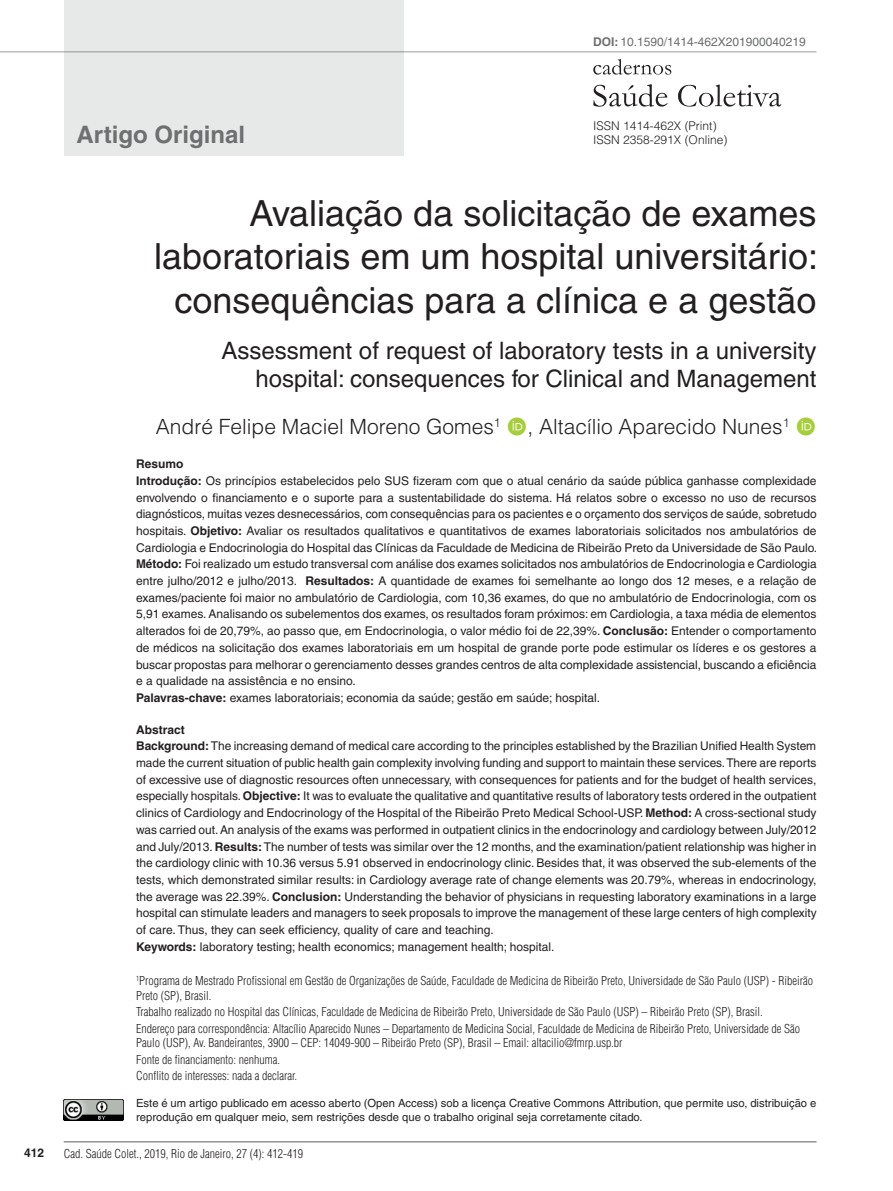
<style>
.page{position:relative;width:893px;height:1191px;background:#fff}
.page>*{position:absolute;margin:0;border:0;box-sizing:border-box;transform-origin:0 0}
.ArticleTitle{font:36px/43.2px "Helvetica";color:#231f20;text-align:right}
.ArticleTitle-Trans1{font:24px/28.8px "Helvetica";color:#231f20;text-align:right}
.t1{font:700 24px "Helvetica";color:#6d6f71}
.Authors{font:300 21px "Helvetica";color:#231f20}
.Abstract{font:12px/16.6px "Helvetica";color:#231f20;text-align:justify}
.Abstract-Trans1{font:12px/16.6px "Helvetica";color:#231f20;text-align:justify}
.Correspondence{font:300 condensed 12px/14.4px "Helvetica";color:#231f20}
.Affiliations{font:300 condensed 12px/14.4px "Helvetica";color:#231f20}
.fnArticleOther{font:300 condensed 12px "Helvetica";color:#231f20}
.Keywords{font:12px "Helvetica";color:#231f20}
.Keywords-Trans1{font:12px "Helvetica";color:#231f20}
.t2{font:300 12px/14.4px "Helvetica";color:#231f20}
.fnConflict{font:300 condensed 12px "Helvetica";color:#231f20}
.t3{font:12px "Helvetica";color:#6d6f71}
.fnSupported-by{font:300 condensed 12px "Helvetica";color:#231f20}
.AbstractTitle-Trans1{font:700 12px "Helvetica";color:#231f20}
.AbstractTitle{font:700 12px "Helvetica";color:#231f20}
.t4{font:11.25px/13.5px "Helvetica";color:#231f20}
.s1{font-weight:700}
</style>
<div class="page">
<div style="left:64px;top:0;width:339px;height:156px;background:#e7e8e8"></div>
<hr style="left:0;top:51px;width:816px;height:1px;background:#6d6f71">
<hr style="left:64px;top:1141px;width:752px;height:1px;background:#6d6f71">
<svg style="left:593px;top:59px;width:78px;height:16px"></svg>
<svg style="left:593px;top:84px;width:188px;height:23px"></svg>
<img style="left:64px;top:1099px;width:59px;height:21px">
<h2 class="t1" style="left:77px;top:120px;width:170px">Artigo Original</h2>
<p class="t3" style="left:593px;top:34px;width:214px"><span class="s1">DOI:</span> 10.1590/1414-462X201900040219</p>
<p class="t2" style="left:593px;top:118px;width:136px">ISSN 1414-462X (Print)<br>ISSN 2358-291X (Online)</p>
<p class="ArticleTitle" style="left:154px;top:192px;width:666px">Avaliação da solicitação de exames laboratoriais em um hospital universitário: consequências para a clínica e a gestão</p>
<p class="ArticleTitle-Trans1" style="left:222px;top:336px;width:596px">Assessment of request of laboratory tests in a university hospital: consequences for Clinical and Management</p>
<p class="Authors" style="left:156px;top:413px;width:346px">André Felipe Maciel Moreno Gomes<sup>1</sup></p>
<p class="Authors" style="left:528px;top:413px;width:264px">, Altacílio Aparecido Nunes<sup>1</sup></p>
<p class="AbstractTitle" style="left:136px;top:456px;width:49px">Resumo</p>
<p class="Abstract" style="left:136px;top:472px;width:683px"><span class="s1">Introdução:</span> Os princípios estabelecidos pelo SUS fizeram com que o atual cenário da saúde pública ganhasse complexidade envolvendo o financiamento e o suporte para a sustentabilidade do sistema. Há relatos sobre o excesso no uso de recursos diagnósticos, muitas vezes desnecessários, com consequências para os pacientes e o orçamento dos serviços de saúde, sobretudo hospitais. <span class="s1">Objetivo:</span> Avaliar os resultados qualitativos e quantitativos de exames laboratoriais solicitados nos ambulatórios de Cardiologia e Endocrinologia do Hospital das Clínicas da Faculdade de Medicina de Ribeirão Preto da Universidade de São Paulo.<br><span class="s1">Método:</span> Foi realizado um estudo transversal com análise dos exames solicitados nos ambulatórios de Endocrinologia e Cardiologia entre julho/2012 e julho/2013. <span class="s1">Resultados:</span> A quantidade de exames foi semelhante ao longo dos 12 meses, e a relação de exames/paciente foi maior no ambulatório de Cardiologia, com 10,36 exames, do que no ambulatório de Endocrinologia, com os 5,91 exames. Analisando os subelementos dos exames, os resultados foram próximos: em Cardiologia, a taxa média de elementos alterados foi de 20,79%, ao passo que, em Endocrinologia, o valor médio foi de 22,39%. <span class="s1">Conclusão:</span> Entender o comportamento de médicos na solicitação dos exames laboratoriais em um hospital de grande porte pode estimular os líderes e os gestores a buscar propostas para melhorar o gerenciamento desses grandes centros de alta complexidade assistencial, buscando a eficiência e a qualidade na assistência e no ensino.</p>
<p class="Keywords" style="left:136px;top:691px;width:465px"><span class="s1">Palavras-chave:</span> exames laboratoriais; economia da saúde; gestão em saúde; hospital.</p>
<p class="AbstractTitle-Trans1" style="left:136px;top:722px;width:50px">Abstract</p>
<p class="Abstract-Trans1" style="left:136px;top:738px;width:682px"><span class="s1">Background:</span> The increasing demand of medical care according to the principles established by the Brazilian Unified Health System made the current situation of public health gain complexity involving funding and support to maintain these services. There are reports of excessive use of diagnostic resources often unnecessary, with consequences for patients and for the budget of health services, especially hospitals. <span class="s1">Objective:</span> It was to evaluate the qualitative and quantitative results of laboratory tests ordered in the outpatient clinics of Cardiology and Endocrinology of the Hospital of the Ribeirão Preto Medical School-USP. <span class="s1">Method:</span> A cross‑sectional study was carried out. An analysis of the exams was performed in outpatient clinics in the endocrinology and cardiology between July/2012 and July/2013. <span class="s1">Results:</span> The number of tests was similar over the 12 months, and the examination/patient relationship was higher in the cardiology clinic with 10.36 versus 5.91 observed in endocrinology clinic. Besides that, it was observed the sub-elements of the tests, which demonstrated similar results: in Cardiology average rate of change elements was 20.79%, whereas in endocrinology, the average was 22.39%. <span class="s1">Conclusion:</span> Understanding the behavior of physicians in requesting laboratory examinations in a large hospital can stimulate leaders and managers to seek proposals to improve the management of these large centers of high complexity of care. Thus, they can seek efficiency, quality of care and teaching.</p>
<p class="Keywords-Trans1" style="left:136px;top:939px;width:420px"><span class="s1">Keywords:</span> laboratory testing; health economics; management health; hospital.</p>
<p class="Affiliations" style="left:136px;top:973px;width:678px"><sup>1</sup>Programa de Mestrado Profissional em Gestão de Organizações de Saúde, Faculdade de Medicina de Ribeirão Preto, Universidade de São Paulo (USP) - Ribeirão<br>Preto (SP), Brasil.</p>
<p class="fnArticleOther" style="left:136px;top:1004px;width:628px">Trabalho realizado no Hospital das Clínicas, Faculdade de Medicina de Ribeirão Preto, Universidade de São Paulo (USP) – Ribeirão Preto (SP), Brasil.</p>
<p class="Correspondence" style="left:136px;top:1021px;width:666px">Endereço para correspondência: Altacílio Aparecido Nunes – Departamento de Medicina Social, Faculdade de Medicina de Ribeirão Preto, Universidade de São<br>Paulo (USP), Av. Bandeirantes, 3900 – CEP: 14049-900 – Ribeirão Preto (SP), Brasil – Email: altacilio@fmrp.usp.br</p>
<p class="fnSupported-by" style="left:136px;top:1052px;width:145px">Fonte de financiamento: nenhuma.</p>
<p class="fnConflict" style="left:136px;top:1068px;width:163px">Conflito de interesses: nada a declarar.</p>
<p class="t4" style="left:136px;top:1096px;width:682px">Este é um artigo publicado em acesso aberto (Open Access) sob a licença Creative Commons Attribution, que permite uso, distribuição e reprodução em qualquer meio, sem restrições desde que o trabalho original seja corretamente citado.</p>
<p class="AbstractTitle-Trans1" style="left:24px;top:1145px;width:22px">412</p>
<p class="Correspondence" style="left:64px;top:1146px;width:241px">Cad. Saúde Colet., 2019, Rio de Janeiro, 27 (4): 412-419</p>
</div>
